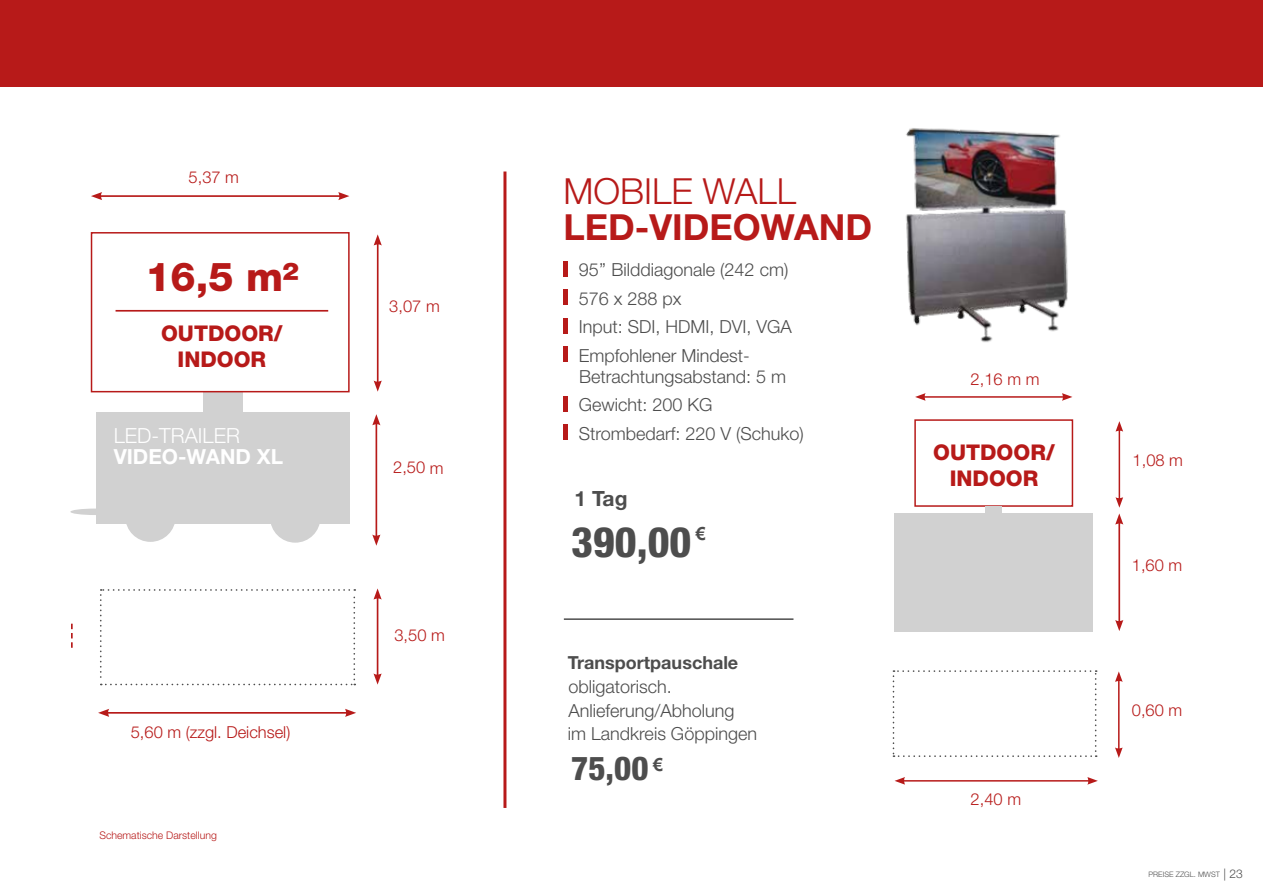
<style>
.page{position:relative;width:1263px;height:893px;background:#fff}
.page>*{position:absolute;margin:0;border:0;box-sizing:border-box;transform-origin:0 0}
.t1{font:800 condensed 42px "Helvetica Neue";color:#4d4d4d}
.t2{font:800 40.05px "Helvetica Neue";color:#b71a19}
.t3{font:700 36px "Helvetica Neue";color:#b71a19}
.t4{font:300 36px "Helvetica Neue";color:#b71a19}
.t5{font:800 condensed 33px "Helvetica Neue";color:#4d4d4d}
.t6{font:800 21.6px/26px "Helvetica Neue";color:#b71a19;text-align:center}
.t7{font:700 21px "Helvetica Neue";color:#4d4d4d}
.t8{font:700 20.85px "Helvetica Neue";color:#fff}
.t9{font:300 20.85px "Helvetica Neue";color:#fff}
.t10{font:300 18px/28.5px "Helvetica Neue";color:#4d4d4d}
.t11{font:700 18px "Helvetica Neue";color:#4d4d4d}
.t12{font:700 18px "Arial";color:#4d4d4d}
.t13{font:300 16.5px "Helvetica Neue";color:#b71a19}
.t14{font:300 10.5px "Helvetica Neue";color:#b71a19}
.t15{font:300 7.5px "Helvetica Neue";color:#4d4d4d}
.s1{font-size:12px}
</style>
<div class="page">
<div style="left:0;top:0;width:1263px;height:86px;background:#b71a19"></div>
<div style="left:96px;top:413px;width:254px;height:111px;background:#d1d1d1"></div>
<div style="left:125px;top:492px;width:51px;height:50px;background:#d1d1d1;border-radius:50%"></div>
<div style="left:270px;top:492px;width:50px;height:51px;background:#d1d1d1;border-radius:50%"></div>
<div style="left:70px;top:509px;width:51px;height:6px;background:#d1d1d1;border-radius:50%"></div>
<div style="left:203px;top:367px;width:39px;height:111px;background:#d1d1d1"></div>
<div style="left:91px;top:232px;width:259px;height:160px;background:#fff;border:2px solid #b71a19"></div>
<hr style="left:107px;top:712px;width:241px;height:2px;background:#b71a19">
<svg style="left:98px;top:709px;width:11px;height:8px"></svg>
<svg style="left:345px;top:709px;width:11px;height:8px"></svg>
<hr style="left:377px;top:597px;width:1px;height:79px;background:#b71a19">
<svg style="left:373px;top:673px;width:9px;height:12px"></svg>
<svg style="left:373px;top:588px;width:9px;height:12px"></svg>
<hr style="left:99px;top:195px;width:242px;height:2px;background:#b71a19">
<svg style="left:91px;top:192px;width:11px;height:8px"></svg>
<svg style="left:338px;top:192px;width:11px;height:8px"></svg>
<hr style="left:377px;top:243px;width:2px;height:140px;background:#b71a19">
<svg style="left:374px;top:380px;width:8px;height:12px"></svg>
<svg style="left:374px;top:234px;width:8px;height:12px"></svg>
<svg style="left:100px;top:589px;width:255px;height:96px"></svg>
<svg style="left:71px;top:624px;width:2px;height:24px"></svg>
<hr style="left:116px;top:310px;width:212px;height:2px;background:#b71a19">
<hr style="left:375px;top:423px;width:2px;height:114px;background:#b71a19">
<svg style="left:372px;top:534px;width:8px;height:12px"></svg>
<svg style="left:372px;top:414px;width:8px;height:11px"></svg>
<div style="left:563px;top:261px;width:5px;height:15px;background:#b71a19"></div>
<div style="left:563px;top:289px;width:5px;height:16px;background:#b71a19"></div>
<div style="left:563px;top:318px;width:5px;height:15px;background:#b71a19"></div>
<div style="left:563px;top:346px;width:5px;height:16px;background:#b71a19"></div>
<div style="left:563px;top:396px;width:5px;height:15px;background:#b71a19"></div>
<div style="left:563px;top:424px;width:5px;height:16px;background:#b71a19"></div>
<hr style="left:564px;top:618px;width:229px;height:2px;background:#4d4d4d">
<hr style="left:503px;top:171px;width:3px;height:637px;background:#b71a19">
<div style="left:914px;top:419px;width:159px;height:88px;background:#fff;border:2px solid #b71a19"></div>
<div style="left:894px;top:513px;width:199px;height:118px;background:#d1d1d1"></div>
<hr style="left:903px;top:780px;width:187px;height:2px;background:#b71a19">
<svg style="left:894px;top:777px;width:11px;height:8px"></svg>
<svg style="left:1087px;top:777px;width:11px;height:8px"></svg>
<hr style="left:1118px;top:680px;width:1px;height:70px;background:#b71a19">
<svg style="left:1115px;top:747px;width:8px;height:11px"></svg>
<svg style="left:1115px;top:671px;width:8px;height:11px"></svg>
<hr style="left:923px;top:396px;width:141px;height:2px;background:#b71a19">
<svg style="left:915px;top:393px;width:11px;height:8px"></svg>
<svg style="left:1062px;top:393px;width:10px;height:8px"></svg>
<hr style="left:1118px;top:429px;width:2px;height:70px;background:#b71a19">
<svg style="left:1115px;top:421px;width:8px;height:11px"></svg>
<svg style="left:893px;top:670px;width:204px;height:87px"></svg>
<hr style="left:1118px;top:522px;width:2px;height:101px;background:#b71a19">
<svg style="left:1115px;top:620px;width:8px;height:11px"></svg>
<svg style="left:1115px;top:497px;width:8px;height:28px"></svg>
<img style="left:906px;top:128px;width:162px;height:214px">
<div style="left:985px;top:506px;width:17px;height:7px;background:#d1d1d1"></div>
<p class="t13" style="left:189px;top:167px;width:52px">5,37 m</p>
<h2 class="t2" style="left:145px;top:253px;width:155px">16,5 m²</h2>
<p class="t6" style="left:161px;top:321px;width:123px">OUTDOOR/<br>INDOOR</p>
<p class="t9" style="left:114px;top:423px;width:128px">LED-TRAILER</p>
<p class="t8" style="left:114px;top:444px;width:171px">VIDEO-WAND XL</p>
<p class="t13" style="left:131px;top:722px;width:161px">5,60 m (zzgl. Deichsel)</p>
<p class="t14" style="left:99px;top:829px;width:119px">Schematische Darstellung</p>
<p class="t13" style="left:389px;top:296px;width:52px">3,07 m</p>
<p class="t13" style="left:393px;top:457px;width:52px">2,50 m</p>
<p class="t13" style="left:394px;top:625px;width:52px">3,50 m</p>
<h3 class="t4" style="left:563px;top:170px;width:234px">MOBILE WALL</h3>
<h3 class="t3" style="left:563px;top:205px;width:310px">LED-VIDEOWAND</h3>
<p class="t10" style="left:579px;top:255px;width:215px">95’’ Bilddiagonale (242 cm)<br>576 x 288 px<br>Input: SDI, HDMI, DVI, VGA<br>Empfohlener Mindest-</p>
<p class="t10" style="left:579px;top:362px;width:227px">Betrachtungsabstand: 5 m<br>Gewicht: 200 KG<br>Strombedarf: 220 V (Schuko)</p>
<p class="t7" style="left:575px;top:485px;width:54px">1 Tag</p>
<h1 class="t1" style="left:571px;top:516px;width:122px">390,00</h1>
<p class="t12" style="left:696px;top:521px;width:12px">€</p>
<p class="t11" style="left:568px;top:652px;width:172px">Transportpauschale</p>
<p class="t10" style="left:568px;top:675px;width:191px;line-height:23.2px">obligatorisch.<br>Anlieferung/Abholung<br>im Landkreis Göppingen</p>
<h3 class="t5" style="left:571px;top:748px;width:93px">75,00 <sup>€</sup></h3>
<p class="t13" style="left:971px;top:369px;width:70px">2,16 m m</p>
<p class="t6" style="left:933px;top:440px;width:123px">OUTDOOR/<br>INDOOR</p>
<p class="t13" style="left:971px;top:789px;width:52px">2,40 m</p>
<p class="t13" style="left:1132px;top:450px;width:52px">1,08 m</p>
<p class="t13" style="left:1132px;top:555px;width:52px">1,60 m</p>
<p class="t13" style="left:1132px;top:700px;width:52px">0,60 m</p>
<p class="t15" style="left:1148px;top:870px;width:96px">PREISE ZZGL. MWST <span class="s1">| 23</span></p>
</div>
